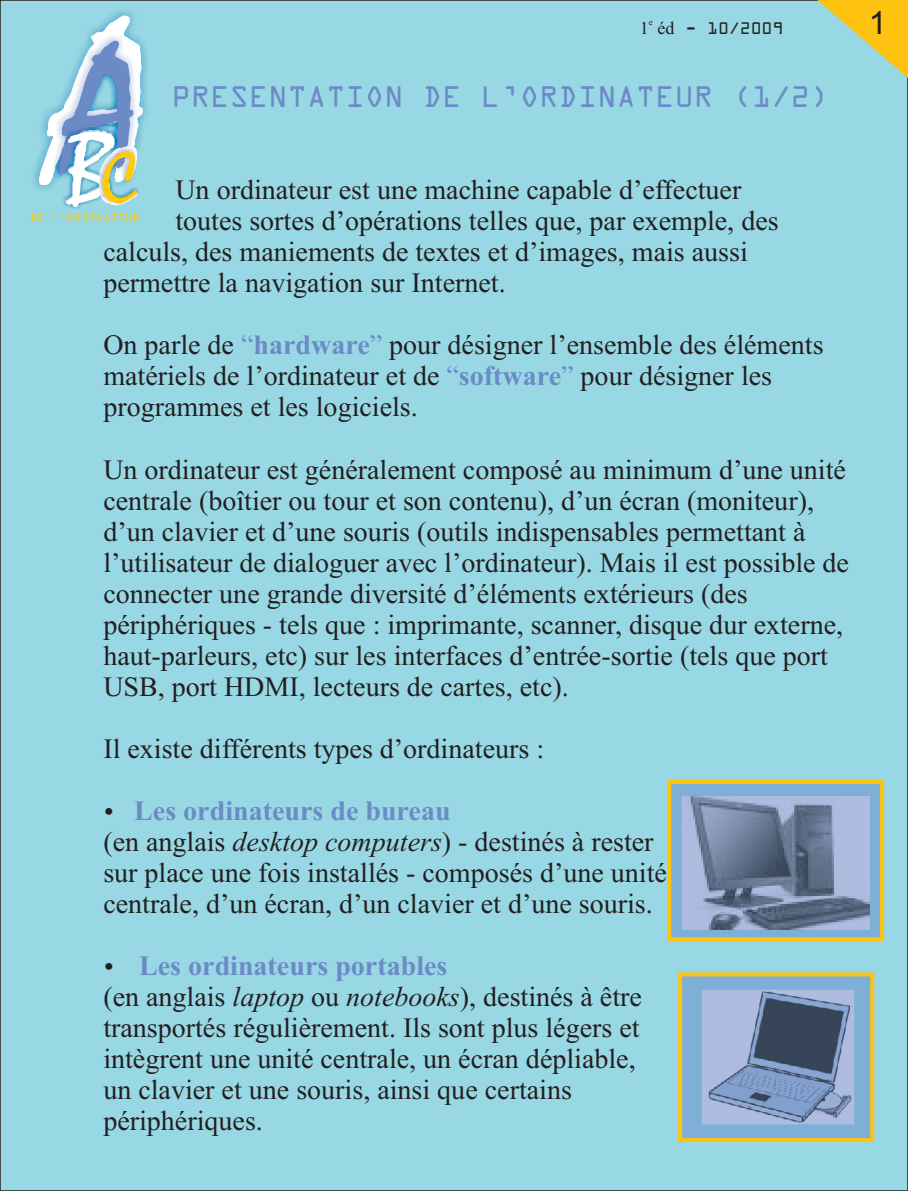
<style>
.page{position:relative;width:908px;height:1191px;background:#fff}
.page>*{position:absolute;margin:0;border:0;box-sizing:border-box;transform-origin:0 0}
.t1{font:32px "OCRA Extended";color:#6c8bc6}
.t2{font:32px "Arial";color:#231f20}
.t3{font:28px/31px "Times New Roman";color:#231f20}
.t4{font:700 28px "Times New Roman";color:#6c8bc6}
.t5{font:18px "OCRA Extended";color:#231f20}
.t6{font:12.2px "OCRA Extended";color:#feca0a}
.t7{font:9px "Times New Roman";color:#231f20}
.s1{font-family:"Times New Roman"}
.s2{color:#6c8bc6}
.s3{font-weight:700;color:#6c8bc6}
.s4{font-style:italic}
</style>
<div class="page">
<div style="left:2px;top:2px;width:903px;height:1187px;background:#98d8e4"></div>
<img style="left:32px;top:8px;width:119px;height:185px">
<img style="left:63px;top:207px;width:55px;height:4px">
<svg style="left:39px;top:16px;width:104px;height:191px"></svg>
<img style="left:672px;top:785px;width:206px;height:151px">
<img style="left:682px;top:977px;width:186px;height:160px">
<div style="left:667px;top:780px;width:216px;height:161px;border:4px solid #fec210"></div>
<div style="left:677px;top:972px;width:196px;height:170px;border:4px solid #fec210"></div>
<svg style="left:817px;top:0;width:90px;height:80px;background:#c8cd7e"></svg>
<svg style="left:105px;top:962px;width:7px;height:7px"></svg>
<svg style="left:105px;top:807px;width:7px;height:7px"></svg>
<p class="t7" style="left:648px;top:19px;width:5px">e</p>
<p class="t5" style="left:639px;top:22px;width:145px"><span class="s1">1 éd</span> - 10/2009</p>
<p class="t2" style="left:868px;top:11px;width:19px">1</p>
<p class="t1" style="left:171px;top:86px;width:659px">PRESENTATION DE L’ORDINATEUR (1/2)</p>
<p class="t3" style="left:175px;top:177px;width:567px">Un ordinateur est une machine capable d’effectuer</p>
<p class="t3" style="left:175px;top:208px;width:604px">toutes sortes d’opérations telles que, par exemple, des</p>
<p class="t3" style="left:103px;top:239px;width:645px">calculs, des maniements de textes et d’images, mais aussi</p>
<p class="t3" style="left:103px;top:270px;width:404px">permettre la navigation sur Internet.</p>
<p class="t6" style="left:30px;top:214px;width:111px">DE L’ORDINATEUR</p>
<p class="t3" style="left:103px;top:332px;width:721px">On parle de <span class="s2">“</span><span class="s3">hardware</span><span class="s2">”</span> pour désigner l’ensemble des éléments matériels de l’ordinateur et de <span class="s2">“</span><span class="s3">software</span><span class="s2">”</span> pour désigner les</p>
<p class="t3" style="left:103px;top:394px;width:316px">programmes et les logiciels.</p>
<p class="t3" style="left:103px;top:456px;width:746px">Un ordinateur est généralement composé au minimum d’une unité centrale (boîtier ou tour et son contenu), d’un écran (moniteur), d’un clavier et d’une souris (outils indispensables permettant à l’utilisateur de dialoguer avec l’ordinateur). Mais il est possible de connecter une grande diversité d’éléments extérieurs (des périphériques - tels que : imprimante, scanner, disque dur externe, haut-parleurs, etc) sur les interfaces d’entrée-sortie (tels que port USB, port HDMI, lecteurs de cartes, etc).</p>
<p class="t3" style="left:103px;top:735px;width:442px">Il existe différents types d’ordinateurs :</p>
<p class="t4" style="left:134px;top:800px;width:318px">Les ordinateurs de bureau</p>
<p class="t3" style="left:103px;top:828px;width:565px">(en anglais <span class="s4">desktop computers</span>) - destinés à rester sur place une fois installés - composés d’une unité centrale, d’un écran, d’un clavier et d’une souris.</p>
<p class="t4" style="left:139px;top:956px;width:309px">Les ordinateurs portables</p>
<p class="t3" style="left:103px;top:983px;width:540px">(en anglais <span class="s4">laptop</span> ou <span class="s4">notebooks</span>), destinés à être transportés régulièrement. Ils sont plus légers et intègrent une unité centrale, un écran dépliable, un clavier et une souris, ainsi que certains périphériques.</p>
</div>
